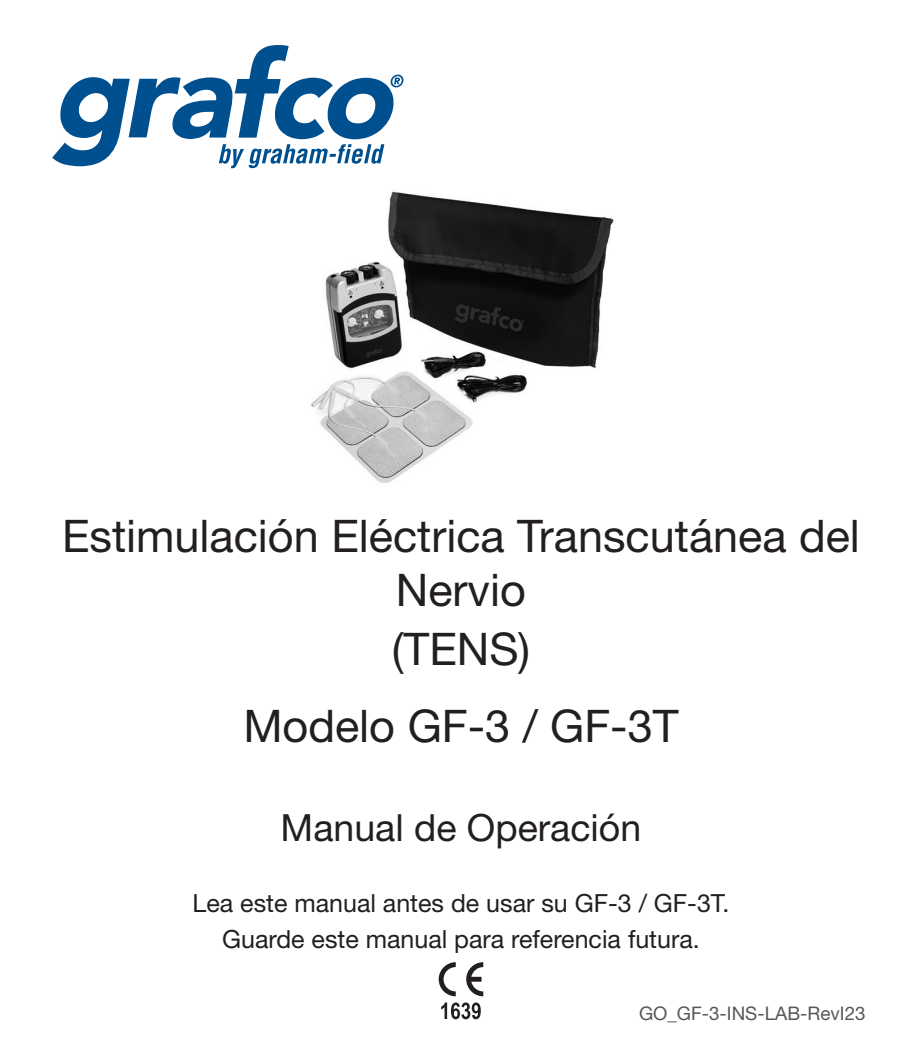
<style>
.page{position:relative;width:922px;height:1064px;background:#fff}
.page>*{position:absolute;margin:0;border:0;box-sizing:border-box;transform-origin:0 0}
.t1{font:45px/54px "Helvetica Neue LT Std";color:#231f20;text-align:center}
.t2{font:37.5px "Helvetica Neue LT Std";color:#231f20}
.t3{font:25px/35.5px "Helvetica Neue LT Std";color:#231f20;text-align:center}
.t4{font:18.75px "Helvetica Neue LT Std";color:#57585a}
</style>
<div class="page">
<img style="left:311px;top:191px;width:303px;height:292px">
<svg style="left:439px;top:962px;width:17px;height:34px"></svg>
<svg style="left:466px;top:962px;width:17px;height:34px"></svg>
<svg style="left:441px;top:1002px;width:40px;height:17px"></svg>
<svg style="left:52px;top:45px;width:351px;height:124px"></svg>
<h1 class="t1" style="left:62px;top:508px;width:799px">Estimulación Eléctrica Transcutánea del<br>Nervio</h1>
<h1 class="t1" style="left:243px;top:610px;width:437px;line-height:77.5px">(TENS)<br>Modelo GF-3 / GF-3T</h1>
<h2 class="t2" style="left:281px;top:806px;width:362px">Manual de Operación</h2>
<p class="t3" style="left:192px;top:885px;width:538px">Lea este manual antes de usar su GF-3 / GF-3T.<br>Guarde este manual para referencia futura.</p>
<p class="t4" style="left:639px;top:1002px;width:228px">GO_GF-3-INS-LAB-RevI23</p>
</div>
